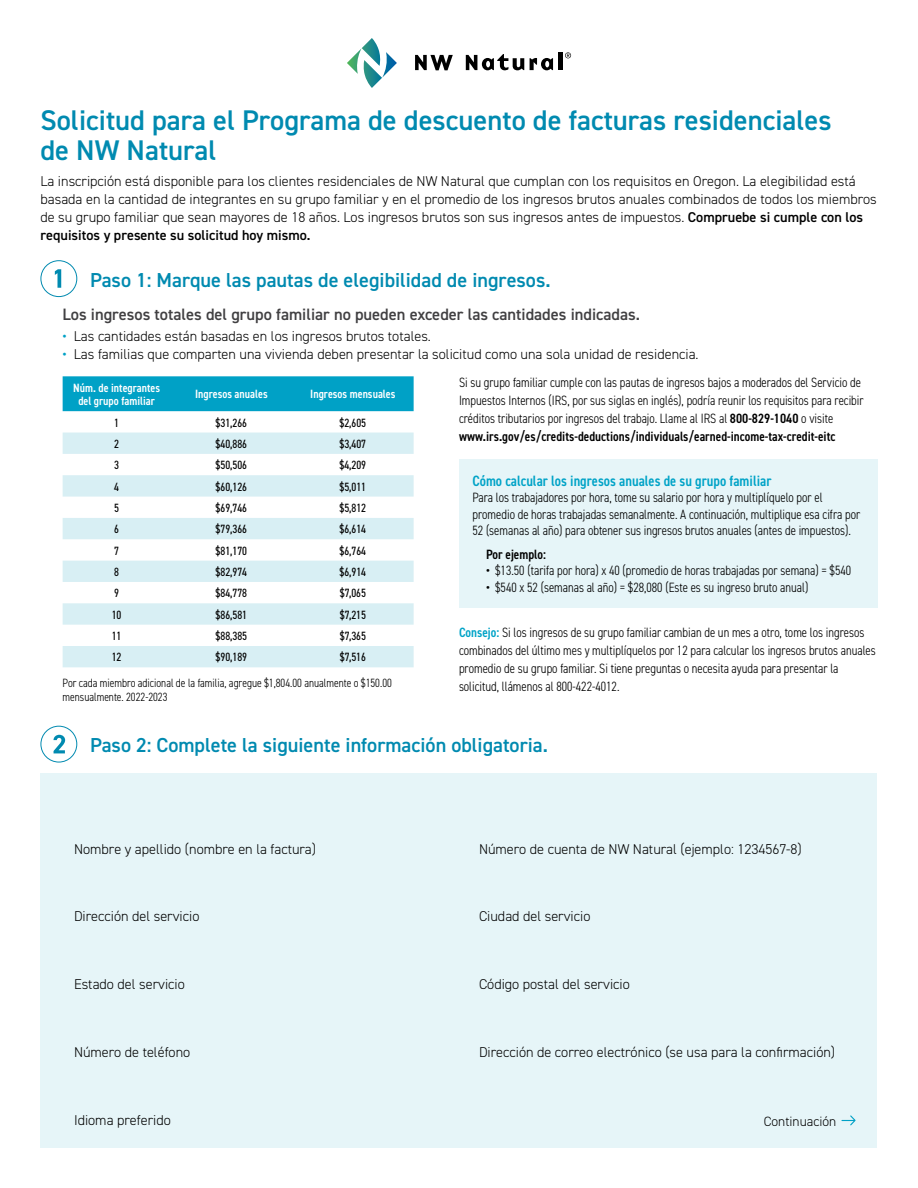
<style>
.page{position:relative;width:918px;height:1188px;background:#fff}
.page>*{position:absolute;margin:0;border:0;box-sizing:border-box;transform-origin:0 0}
.t1{font:600 28.5px/30px "DIN2014";color:#008ab0}
.t2{font:600 20.25px "DIN2014";color:#008ab0}
.t3{font:600 16.5px "DIN2014";color:#414042}
.t4{font:600 condensed 15px "DIN2014";color:#00a3c7}
.t5{font:300 14.25px/18px "DIN2014";color:#000}
.t6{font:300 condensed 13.5px/18px "DIN2014";color:#000}
.t7{font:300 13.5px "DIN2014";color:#000}
.t8{font:600 condensed 13.5px "DIN2014";color:#000}
.t9{font:condensed 12px "DIN2014";color:#000}
.t10{font:300 condensed 12px/13.5px "DIN2014";color:#000}
.t11{font:600 condensed 12px/13.5px "DIN2014";color:#fff;text-align:center}
.s1{font-weight:600}
.s2{font-weight:600;color:#00a1c6}
.s3{font-weight:600;color:#00a3c7}
</style>
<div class="page">
<div style="left:40px;top:773px;width:838px;height:375px;background:#e6f5f8"></div>
<div style="left:459px;top:460px;width:419px;height:148px;background:#e6f5f8"></div>
<svg style="left:415px;top:55px;width:38px;height:15px"></svg>
<svg style="left:466px;top:54px;width:58px;height:16px"></svg>
<svg style="left:530px;top:58px;width:23px;height:12px"></svg>
<hr style="left:558px;top:52px;width:4px;height:18px;background:#000">
<svg style="left:565px;top:52px;width:6px;height:6px"></svg>
<svg style="left:347px;top:38px;width:50px;height:50px"></svg>
<div style="left:41px;top:260px;width:36px;height:37px;border:1px solid #008ab0;border-radius:50%"></div>
<svg style="left:55px;top:269px;width:6px;height:19px"></svg>
<div style="left:41px;top:726px;width:36px;height:36px;border:1px solid #008ab0;border-radius:50%"></div>
<svg style="left:54px;top:735px;width:11px;height:18px"></svg>
<div style="left:63px;top:376px;width:351px;height:35px;background:#00a1c6"></div>
<svg style="left:63px;top:433px;width:351px;height:234px;fill:#d8eff4"></svg>
<svg style="left:841px;top:1115px;width:15px;height:11px"></svg>
<p class="t1" style="left:40px;top:105px;width:793px">Solicitud para el Programa de descuento de facturas residenciales de NW Natural</p>
<p class="t5" style="left:40px;top:172px;width:838px">La inscripción está disponible para los clientes residenciales de NW Natural que cumplan con los requisitos en Oregon. La elegibilidad está basada en la cantidad de integrantes en su grupo familiar y en el promedio de los ingresos brutos anuales combinados de todos los miembros de su grupo familiar que sean mayores de 18 años. Los ingresos brutos son sus ingresos antes de impuestos. <span class="s1">Compruebe si cumple con los requisitos y presente su solicitud hoy mismo.</span></p>
<p class="t2" style="left:90px;top:266px;width:462px">Paso 1: Marque las pautas de elegibilidad de ingresos.</p>
<p class="t3" style="left:63px;top:303px;width:579px">Los ingresos totales del grupo familiar no pueden exceder las cantidades indicadas.</p>
<p class="t5" style="left:63px;top:327px;width:370px"><span class="s2">•</span> Las cantidades están basadas en los ingresos brutos totales.</p>
<p class="t5" style="left:63px;top:345px;width:637px"><span class="s2">•</span> Las familias que comparten una vivienda deben presentar la solicitud como una sola unidad de residencia.</p>
<p class="t11" style="left:73px;top:381px;width:88px">Núm. de integrantes del grupo familiar</p>
<p class="t11" style="left:195px;top:387px;width:74px">Ingresos anuales</p>
<p class="t11" style="left:310px;top:387px;width:87px">Ingresos mensuales</p>
<p class="t9" style="left:114px;top:414px;width:6px">1</p>
<p class="t9" style="left:216px;top:414px;width:33px">$31,266</p>
<p class="t9" style="left:340px;top:414px;width:28px">$2,605</p>
<p class="t9" style="left:114px;top:436px;width:6px">2</p>
<p class="t9" style="left:216px;top:436px;width:33px">$40,886</p>
<p class="t9" style="left:340px;top:436px;width:28px">$3,407</p>
<p class="t9" style="left:114px;top:457px;width:6px">3</p>
<p class="t9" style="left:216px;top:457px;width:33px">$50,506</p>
<p class="t9" style="left:340px;top:457px;width:28px">$4,209</p>
<p class="t9" style="left:114px;top:478px;width:6px">4</p>
<p class="t9" style="left:216px;top:478px;width:33px">$60,126</p>
<p class="t9" style="left:340px;top:478px;width:28px">$5,011</p>
<p class="t9" style="left:114px;top:500px;width:6px">5</p>
<p class="t9" style="left:216px;top:500px;width:33px">$69,746</p>
<p class="t9" style="left:340px;top:500px;width:28px">$5,812</p>
<p class="t9" style="left:114px;top:521px;width:6px">6</p>
<p class="t9" style="left:216px;top:521px;width:33px">$79,366</p>
<p class="t9" style="left:340px;top:521px;width:28px">$6,614</p>
<p class="t9" style="left:114px;top:543px;width:6px">7</p>
<p class="t9" style="left:216px;top:543px;width:33px">$81,170</p>
<p class="t9" style="left:340px;top:543px;width:28px">$6,764</p>
<p class="t9" style="left:114px;top:564px;width:6px">8</p>
<p class="t9" style="left:216px;top:564px;width:33px">$82,974</p>
<p class="t9" style="left:340px;top:564px;width:28px">$6,914</p>
<p class="t9" style="left:114px;top:585px;width:6px">9</p>
<p class="t9" style="left:216px;top:585px;width:33px">$84,778</p>
<p class="t9" style="left:340px;top:585px;width:28px">$7,065</p>
<p class="t9" style="left:112px;top:607px;width:11px">10</p>
<p class="t9" style="left:216px;top:607px;width:33px">$86,581</p>
<p class="t9" style="left:340px;top:607px;width:28px">$7,215</p>
<p class="t9" style="left:112px;top:628px;width:11px">11</p>
<p class="t9" style="left:216px;top:628px;width:33px">$88,385</p>
<p class="t9" style="left:340px;top:628px;width:28px">$7,365</p>
<p class="t9" style="left:112px;top:649px;width:11px">12</p>
<p class="t9" style="left:216px;top:649px;width:33px">$90,189</p>
<p class="t9" style="left:340px;top:649px;width:28px">$7,516</p>
<p class="t10" style="left:63px;top:676px;width:331px">Por cada miembro adicional de la familia, agregue $1,804.00 anualmente o $150.00 mensualmente. 2022-2023</p>
<p class="t6" style="left:459px;top:373px;width:406px">Si su grupo familiar cumple con las pautas de ingresos bajos a moderados del Servicio de Impuestos Internos (IRS, por sus siglas en inglés), podría reunir los requisitos para recibir créditos tributarios por ingresos del trabajo. Llame al IRS al <span class="s1">800-829-1040</span> o visite <span class="s1">www.irs.gov/es/credits-deductions/individuals/earned-income-tax-credit-eitc</span></p>
<p class="t4" style="left:472px;top:471px;width:301px">Cómo calcular los ingresos anuales de su grupo familiar</p>
<p class="t6" style="left:472px;top:490px;width:389px;line-height:16.5px">Para los trabajadores por hora, tome su salario por hora y multiplíquelo por el promedio de horas trabajadas semanalmente. A continuación, multiplique esa cifra por<br>52 (semanas al año) para obtener sus ingresos brutos anuales (antes de impuestos).</p>
<p class="t8" style="left:486px;top:545px;width:62px">Por ejemplo:</p>
<p class="t6" style="left:486px;top:562px;width:367px"><span class="s1">•</span> $13.50 (tarifa por hora) x 40 (promedio de horas trabajadas por semana) = $540</p>
<p class="t6" style="left:486px;top:578px;width:324px"><span class="s1">•</span> $540 x 52 (semanas al año) = $28,080 (Este es su ingreso bruto anual)</p>
<p class="t6" style="left:459px;top:623px;width:418px"><span class="s3">Consejo:</span> Si los ingresos de su grupo familiar cambian de un mes a otro, tome los ingresos combinados del último mes y multiplíquelos por 12 para calcular los ingresos brutos anuales promedio de su grupo familiar. Si tiene preguntas o necesita ayuda para presentar la solicitud, llámenos al 800-422-4012.</p>
<p class="t2" style="left:90px;top:732px;width:459px">Paso 2: Complete la siguiente información obligatoria.</p>
<p class="t5" style="left:74px;top:840px;width:244px">Nombre y apellido (nombre en la factura)</p>
<p class="t5" style="left:479px;top:840px;width:324px">Número de cuenta de NW Natural (ejemplo: 1234567-8)</p>
<p class="t5" style="left:74px;top:907px;width:127px">Dirección del servicio</p>
<p class="t5" style="left:479px;top:907px;width:113px">Ciudad del servicio</p>
<p class="t5" style="left:74px;top:975px;width:112px">Estado del servicio</p>
<p class="t5" style="left:479px;top:975px;width:152px">Código postal del servicio</p>
<p class="t5" style="left:74px;top:1043px;width:118px">Número de teléfono</p>
<p class="t5" style="left:479px;top:1043px;width:358px">Dirección de correo electrónico (se usa para la confirmación)</p>
<p class="t5" style="left:74px;top:1111px;width:98px">Idioma preferido</p>
<p class="t7" style="left:764px;top:1113px;width:74px">Continuación</p>
</div>
